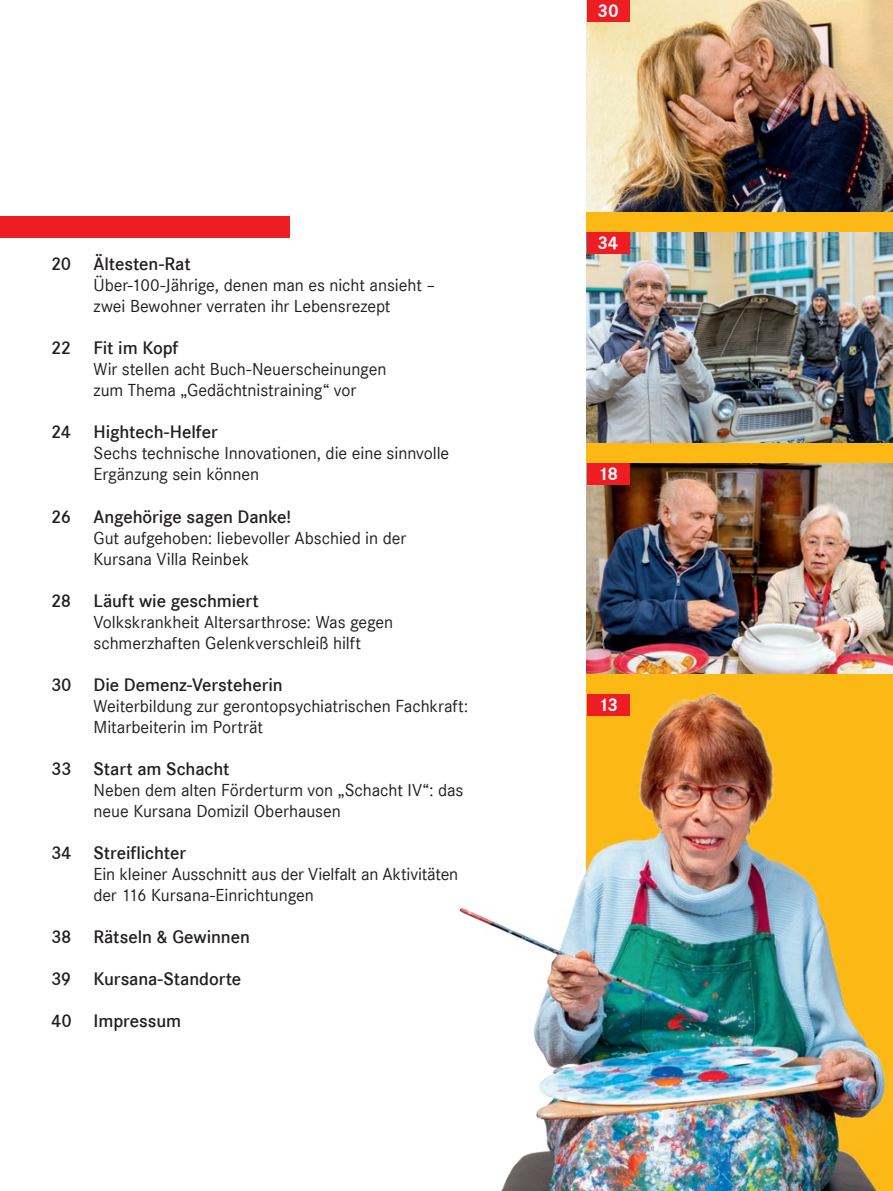
<style>
.page{position:relative;width:893px;height:1191px;background:#fff}
.page>*{position:absolute;margin:0;border:0;box-sizing:border-box;transform-origin:0 0}
.t1{font:600 18.75px "Corporate S";letter-spacing:-.005em;color:#231f20}
.t2{font:700 18.75px "Corporate S";letter-spacing:-.035em;color:#fff}
.t3{font:18px/21px "Corporate S";letter-spacing:-.005em;color:#231f20}
</style>
<div class="page">
<div style="left:0;top:216px;width:289px;height:21px;background:#ee1d23"></div>
<div style="left:587px;top:0;width:306px;height:1191px;background:#fcb814"></div>
<img style="left:587px;top:232px;width:306px;height:210px">
<div style="left:587px;top:232px;width:42px;height:21px;background:#ee1d23"></div>
<img style="left:587px;top:0;width:306px;height:211px">
<div style="left:587px;top:0;width:42px;height:21px;background:#ee1d23"></div>
<img style="left:587px;top:463px;width:306px;height:210px">
<div style="left:587px;top:463px;width:42px;height:21px;background:#ee1d23"></div>
<img style="left:459px;top:679px;width:427px;height:512px">
<div style="left:587px;top:694px;width:42px;height:21px;background:#ee1d23"></div>
<p class="t1" style="left:51px;top:253px;width:141px">20 Ältesten-Rat</p>
<p class="t3" style="left:94px;top:274px;width:343px">Über-100-Jährige, denen man es nicht ansieht – zwei Bewohner verraten ihr Lebensrezept</p>
<p class="t1" style="left:51px;top:337px;width:129px">22 Fit im Kopf</p>
<p class="t3" style="left:94px;top:358px;width:294px">Wir stellen acht Buch-Neuerscheinungen zum Thema „Gedächtnistraining“ vor</p>
<p class="t1" style="left:51px;top:421px;width:168px">24 Hightech-Helfer</p>
<p class="t3" style="left:94px;top:442px;width:357px">Sechs technische Innovationen, die eine sinnvolle<br>Ergänzung sein können</p>
<p class="t1" style="left:51px;top:505px;width:242px">26 Angehörige sagen Danke!</p>
<p class="t3" style="left:94px;top:527px;width:314px">Gut aufgehoben: liebevoller Abschied in der<br>Kursana Villa Reinbek</p>
<p class="t1" style="left:51px;top:589px;width:209px">28 Läuft wie geschmiert</p>
<p class="t3" style="left:94px;top:611px;width:301px">Volkskrankheit Altersarthrose: Was gegen schmerzhaften Gelenkverschleiß hilft</p>
<p class="t1" style="left:51px;top:673px;width:233px">30 Die Demenz-Versteherin</p>
<p class="t3" style="left:94px;top:695px;width:376px">Weiterbildung zur gerontopsychiatrischen Fachkraft:<br>Mitarbeiterin im Porträt</p>
<p class="t1" style="left:51px;top:757px;width:180px">33 Start am Schacht</p>
<p class="t3" style="left:94px;top:779px;width:371px">Neben dem alten Förderturm von „Schacht IV“: das neue Kursana Domizil Oberhausen</p>
<p class="t1" style="left:51px;top:841px;width:137px">34 Streiflichter</p>
<p class="t3" style="left:94px;top:863px;width:366px">Ein kleiner Ausschnitt aus der Vielfalt an Aktivitäten der 116 Kursana-Einrichtungen</p>
<p class="t1" style="left:51px;top:925px;width:200px">38 Rätseln &amp; Gewinnen</p>
<p class="t1" style="left:51px;top:967px;width:192px">39 Kursana-Standorte</p>
<p class="t1" style="left:51px;top:1009px;width:132px">40 Impressum</p>
<p class="t2" style="left:597px;top:0;width:23px">30</p>
<p class="t2" style="left:597px;top:232px;width:23px">34</p>
<p class="t2" style="left:598px;top:463px;width:22px">18</p>
<p class="t2" style="left:598px;top:694px;width:22px">13</p>
</div>
